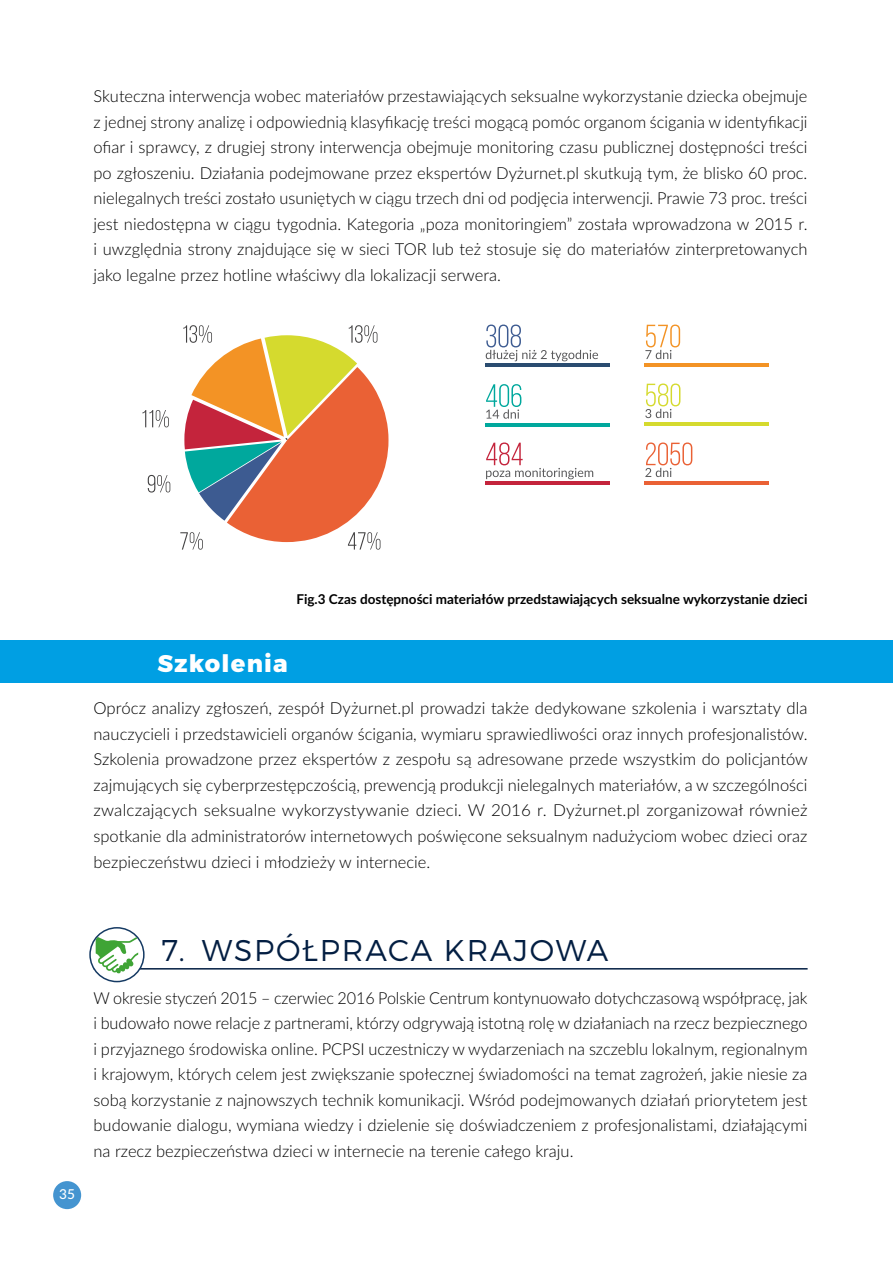
<style>
.page{position:relative;width:893px;height:1263px;background:#fff}
.page>*{position:absolute;margin:0;border:0;box-sizing:border-box;transform-origin:0 0}
.t1{font:300 30px "Montserrat";letter-spacing:.06em;color:#031e42}
.t2{font:800 24px "Montserrat";letter-spacing:.05em;color:#fff}
.t3{font:300 16.5px/25.5px "Lato Latin";color:#000;text-align:justify}
.t4{font:500 13.65px "Lato Latin";color:#fff}
.t5{font:700 13.5px "Lato Latin";color:#000}
</style>
<div class="page">
<div style="left:53px;top:1181px;width:28px;height:28px;background:#4494d0;border-radius:50%"></div>
<div style="left:0;top:640px;width:893px;height:42px;background:#009fe3"></div>
<hr style="left:94px;top:968px;width:714px;height:1px;background:#031e42">
<svg style="left:486px;top:442px;width:107px;height:37px"></svg>
<hr style="left:485px;top:482px;width:124px;height:3px;background:#c4243c">
<svg style="left:645px;top:383px;width:35px;height:35px"></svg>
<hr style="left:645px;top:423px;width:124px;height:3px;background:#d5da2e">
<svg style="left:645px;top:325px;width:35px;height:34px"></svg>
<hr style="left:645px;top:364px;width:124px;height:3px;background:#f39325">
<svg style="left:486px;top:325px;width:112px;height:36px"></svg>
<hr style="left:485px;top:364px;width:124px;height:3px;background:#2a4c70">
<svg style="left:486px;top:384px;width:35px;height:35px"></svg>
<hr style="left:485px;top:423px;width:124px;height:3px;background:#00a89d">
<svg style="left:645px;top:442px;width:47px;height:35px"></svg>
<hr style="left:645px;top:482px;width:124px;height:3px;background:#ea6135">
<svg style="left:142px;top:410px;width:27px;height:17px"></svg>
<svg style="left:148px;top:475px;width:22px;height:17px"></svg>
<svg style="left:180px;top:325px;width:208px;height:225px"></svg>
<svg style="left:90px;top:928px;width:54px;height:53px"></svg>
<svg style="left:96px;top:936px;width:42px;height:38px"></svg>
<div style="left:89px;top:927px;width:56px;height:55px;border:2px solid #153a63;border-radius:50%"></div>
<p class="t3" style="left:94px;top:83px;width:715px">Skuteczna interwencja wobec materiałów przestawiających seksualne wykorzystanie dziecka obejmuje z jednej strony analizę i odpowiednią klasyfikację treści mogącą pomóc organom ścigania w identyfikacji ofiar i sprawcy, z drugiej strony interwencja obejmuje monitoring czasu publicznej dostępności treści po zgłoszeniu. Działania podejmowane przez ekspertów Dyżurnet.pl skutkują tym, że blisko 60 proc. nielegalnych treści zostało usuniętych w ciągu trzech dni od podjęcia interwencji. Prawie 73 proc. treści jest niedostępna w ciągu tygodnia. Kategoria „poza monitoringiem” została wprowadzona w 2015 r. i uwzględnia strony znajdujące się w sieci TOR lub też stosuje się do materiałów zinterpretowanych jako legalne przez hotline właściwy dla lokalizacji serwera.</p>
<p class="t5" style="left:296px;top:591px;width:513px">Fig.3 Czas dostępności materiałów przedstawiających seksualne wykorzystanie dzieci</p>
<h2 class="t2" style="left:157px;top:648px;width:132px">Szkolenia</h2>
<p class="t3" style="left:94px;top:696px;width:716px">Oprócz analizy zgłoszeń, zespół Dyżurnet.pl prowadzi także dedykowane szkolenia i warsztaty dla nauczycieli i przedstawicieli organów ścigania, wymiaru sprawiedliwości oraz innych profesjonalistów.<br>Szkolenia prowadzone przez ekspertów z zespołu są adresowane przede wszystkim do policjantów zajmujących się cyberprzestępczością, prewencją produkcji nielegalnych materiałów, a w szczególności zwalczających seksualne wykorzystywanie dzieci. W 2016 r. Dyżurnet.pl zorganizował również spotkanie dla administratorów internetowych poświęcone seksualnym nadużyciom wobec dzieci oraz bezpieczeństwu dzieci i młodzieży w internecie.</p>
<p class="t4" style="left:59px;top:1186px;width:17px">35</p>
<h1 class="t1" style="left:162px;top:932px;width:448px">7. WSPÓŁPRACA KRAJOWA</h1>
<p class="t3" style="left:94px;top:985px;width:716px">W okresie styczeń 2015 – czerwiec 2016 Polskie Centrum kontynuowało dotychczasową współpracę, jak i budowało nowe relacje z partnerami, którzy odgrywają istotną rolę w działaniach na rzecz bezpiecznego i przyjaznego środowiska online. PCPSI uczestniczy w wydarzeniach na szczeblu lokalnym, regionalnym i krajowym, których celem jest zwiększanie społecznej świadomości na temat zagrożeń, jakie niesie za sobą korzystanie z najnowszych technik komunikacji. Wśród podejmowanych działań priorytetem jest budowanie dialogu, wymiana wiedzy i dzielenie się doświadczeniem z profesjonalistami, działającymi na rzecz bezpieczeństwa dzieci w internecie na terenie całego kraju.</p>
</div>
